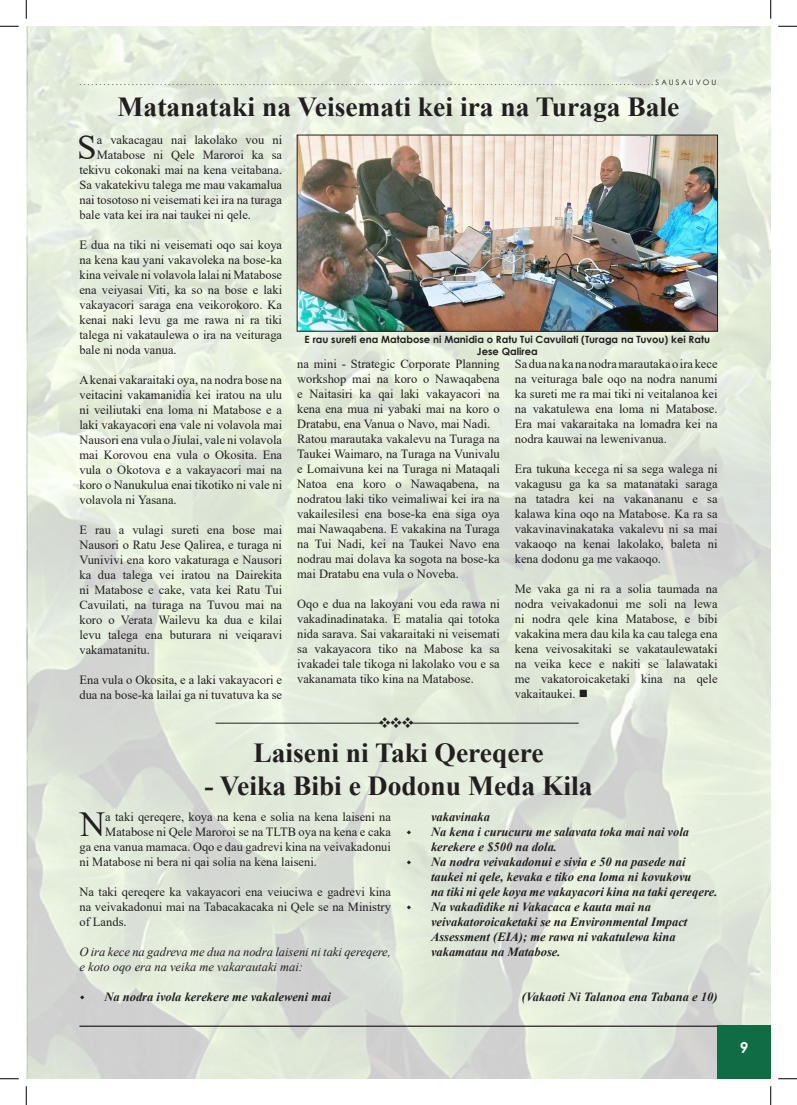
<style>
.page{position:relative;width:797px;height:1105px;background:#fff}
.page>*{position:absolute;margin:0;border:0;box-sizing:border-box;transform-origin:0 0}
.t1{font:35.12px "Times New Roman";color:#231f20}
.t2{font:700 27.5px "Times New Roman";color:#231f20}
.t3{font:15px "Wingdings";color:#231f20}
.t4{font:italic 700 15px "Century Gothic";color:#fff}
.t5{font:12.5px/15px "Times New Roman";color:#231f20;text-align:justify}
.t6{font:italic 700 12.5px/15px "Times New Roman";color:#231f20}
.t7{font:italic 12.5px/15px "Times New Roman";color:#231f20}
.t8{font:700 10px/12px "Century Gothic";color:#231f20;text-align:center}
.t9{font:7.5px "Century Gothic";letter-spacing:.26em;color:#231f20}
</style>
<div class="page">
<img style="left:26px;top:26px;width:744px;height:1053px">
<div style="left:717px;top:1025px;width:53px;height:54px;background:#0f6c43"></div>
<hr style="left:79px;top:1025px;width:638px;height:2px;background:#231f20">
<hr style="left:215px;top:723px;width:168px;height:1px;background:#231f20">
<hr style="left:411px;top:723px;width:167px;height:1px;background:#231f20">
<img style="left:299px;top:137px;width:417px;height:193px">
<div style="left:297px;top:135px;width:421px;height:197px;border:1px solid #231f20"></div>
<svg style="left:0;top:25px;width:19px;height:2px"></svg>
<svg style="left:778px;top:25px;width:19px;height:2px"></svg>
<svg style="left:0;top:1078px;width:19px;height:1px"></svg>
<svg style="left:778px;top:1078px;width:19px;height:1px"></svg>
<svg style="left:25px;top:0;width:2px;height:19px"></svg>
<svg style="left:25px;top:1086px;width:2px;height:19px"></svg>
<svg style="left:770px;top:0;width:1px;height:19px"></svg>
<svg style="left:770px;top:1086px;width:1px;height:19px"></svg>
<svg style="left:80px;top:995px;width:4px;height:4px"></svg>
<svg style="left:407px;top:830px;width:4px;height:4px"></svg>
<svg style="left:407px;top:860px;width:4px;height:4px"></svg>
<svg style="left:407px;top:905px;width:4px;height:4px"></svg>
<p class="t9" style="left:79px;top:77px;width:638px">...............................................................................................................................................SAUSAUVOU</p>
<p class="t2" style="left:118px;top:87px;width:563px">Matanataki na Veisemati kei ira na Turaga Bale</p>
<p class="t1" style="left:77px;top:123px;width:21px">S</p>
<p class="t5" style="left:97px;top:132px;width:187px">a vakacagau nai lakolako vou ni</p>
<p class="t5" style="left:97px;top:147px;width:187px">Matabose ni Qele Maroroi ka sa</p>
<p class="t5" style="left:79px;top:162px;width:204px">tekivu cokonaki mai na kena veitabana.</p>
<p class="t5" style="left:79px;top:177px;width:204px">Sa vakatekivu talega me mau vakamalua</p>
<p class="t5" style="left:79px;top:192px;width:204px">nai tosotoso ni veisemati kei ira na turaga</p>
<p class="t5" style="left:79px;top:207px;width:173px">bale vata kei ira nai taukei ni qele.</p>
<p class="t5" style="left:79px;top:237px;width:204px">E dua na tiki ni veisemati oqo sai koya na kena kau yani vakavoleka na bose-ka kina veivale ni volavola lalai ni Matabose ena veiyasai Viti, ka so na bose e laki vakayacori saraga ena veikorokoro. Ka kenai naki levu ga me rawa ni ra tiki talega ni vakataulewa o ira na veituraga bale ni noda vanua.</p>
<p class="t5" style="left:79px;top:372px;width:204px">A kenai vakaraitaki oya, na nodra bose na veitacini vakamanidia kei iratou na ulu ni veiliutaki ena loma ni Matabose e a laki vakayacori ena vale ni volavola mai Nausori ena vula o Jiulai, vale ni volavola mai Korovou ena vula o Okosita. Ena vula o Okotova e a vakayacori mai na koro o Nanukulua enai tikotiko ni vale ni volavola ni Yasana.</p>
<p class="t5" style="left:79px;top:522px;width:204px">E rau a vulagi sureti ena bose mai Nausori o Ratu Jese Qalirea, e turaga ni Vunivivi ena koro vakaturaga e Nausori ka dua talega vei iratou na Dairekita ni Matabose e cake, vata kei Ratu Tui Cavuilati, na turaga na Tuvou mai na koro o Verata Wailevu ka dua e kilai levu talega ena buturara ni veiqaravi vakamatanitu.</p>
<p class="t5" style="left:79px;top:672px;width:204px">Ena vula o Okosita, e a laki vakayacori e dua na bose-ka lailai ga ni tuvatuva ka se</p>
<p class="t8" style="left:305px;top:333px;width:407px">E rau sureti ena Matabose ni Manidia o Ratu Tui Cavuilati (Turaga na Tuvou) kei Ratu<br>Jese Qalirea</p>
<p class="t5" style="left:297px;top:356px;width:204px">na mini - Strategic Corporate Planning workshop mai na koro o Nawaqabena e Naitasiri ka qai laki vakayacori na kena ena mua ni yabaki mai na koro o Dratabu, ena Vanua o Navo, mai Nadi.</p>
<p class="t5" style="left:297px;top:431px;width:204px">Ratou marautaka vakalevu na Turaga na Taukei Waimaro, na Turaga na Vunivalu e Lomaivuna kei na Turaga ni Mataqali Natoa ena koro o Nawaqabena, na nodratou laki tiko veimaliwai kei ira na vakailesilesi ena bose-ka ena siga oya mai Nawaqabena. E vakakina na Turaga na Tui Nadi, kei na Taukei Navo ena nodrau mai dolava ka sogota na bose-ka mai Dratabu ena vula o Noveba.</p>
<p class="t5" style="left:297px;top:596px;width:204px">Oqo e dua na lakoyani vou eda rawa ni vakadinadinataka. E matalia qai totoka nida sarava. Sai vakaraitaki ni veisemati sa vakayacora tiko na Mabose ka sa ivakadei tale tikoga ni lakolako vou e sa vakanamata tiko kina na Matabose.</p>
<p class="t5" style="left:515px;top:356px;width:204px">Sa dua na ka na nodra marautaka o ira kece na veituraga bale oqo na nodra nanumi ka sureti me ra mai tiki ni veitalanoa kei na vakatulewa ena loma ni Matabose.<br>Era mai vakaraitaka na lomadra kei na nodra kauwai na lewenivanua.</p>
<p class="t5" style="left:515px;top:461px;width:204px">Era tukuna kecega ni sa sega walega ni vakagusu ga ka sa matanataki saraga na tatadra kei na vakanananu e sa kalawa kina oqo na Matabose. Ka ra sa vakavinavinakataka vakalevu ni sa mai vakaoqo na kenai lakolako, baleta ni kena dodonu ga me vakaoqo.</p>
<p class="t5" style="left:515px;top:581px;width:204px">Me vaka ga ni ra a solia taumada na nodra veivakadonui me soli na lewa ni nodra qele kina Matabose, e bibi vakakina mera dau kila ka cau talega ena kena veivosakitaki se vakataulewataki na veika kece e nakiti se lalawataki me vakatoroicaketaki kina na qele vakaitaukei. ■</p>
<p class="t3" style="left:378px;top:714px;width:38px">❖❖❖</p>
<p class="t2" style="left:253px;top:733px;width:292px">Laiseni ni Taki Qereqere</p>
<p class="t2" style="left:204px;top:766px;width:390px">- Veika Bibi e Dodonu Meda Kila</p>
<p class="t1" style="left:80px;top:799px;width:27px">N</p>
<p class="t5" style="left:105px;top:809px;width:287px">a taki qereqere, koya na kena e solia na kena laiseni na</p>
<p class="t5" style="left:105px;top:824px;width:287px">Matabose ni Qele Maroroi se na TLTB oya na kena e caka</p>
<p class="t5" style="left:79px;top:839px;width:313px">ga ena vanua mamaca. Oqo e dau gadrevi kina na veivakadonui</p>
<p class="t5" style="left:79px;top:854px;width:239px">ni Matabose ni bera ni qai solia na kena laiseni.</p>
<p class="t5" style="left:79px;top:884px;width:313px">Na taki qereqere ka vakayacori ena veiuciwa e gadrevi kina na veivakadonui mai na Tabacakacaka ni Qele se na Ministry of Lands.</p>
<p class="t7" style="left:79px;top:944px;width:313px">O ira kece na gadreva me dua na nodra laiseni ni taki qereqere, e koto oqo era na veika me vakarautaki mai:</p>
<p class="t6" style="left:104px;top:989px;width:228px">Na nodra ivola kerekere me vakaleweni mai</p>
<p class="t6" style="left:431px;top:809px;width:61px">vakavinaka</p>
<p class="t6" style="left:431px;top:824px;width:260px">Na kena i curucuru me salavata toka mai nai vola kerekere e $500 na dola.</p>
<p class="t6" style="left:431px;top:854px;width:262px">Na nodra veivakadonui e sivia e 50 na pasede nai taukei ni qele, kevaka e tiko ena loma ni kovukovu</p>
<p class="t6" style="left:431px;top:884px;width:288px">na tiki ni qele koya me vakayacori kina na taki qereqere.</p>
<p class="t6" style="left:431px;top:899px;width:258px">Na vakadidike ni Vakacaca e kauta mai na veivakatoroicaketaki se na Environmental Impact<br>Assessment (EIA); me rawa ni vakatulewa kina</p>
<p class="t6" style="left:431px;top:944px;width:131px">vakamatau na Matabose.</p>
<p class="t6" style="left:522px;top:989px;width:197px">(Vakaoti Ni Talanoa ena Tabana e 10)</p>
<p class="t4" style="left:740px;top:1036px;width:10px">9</p>
</div>
